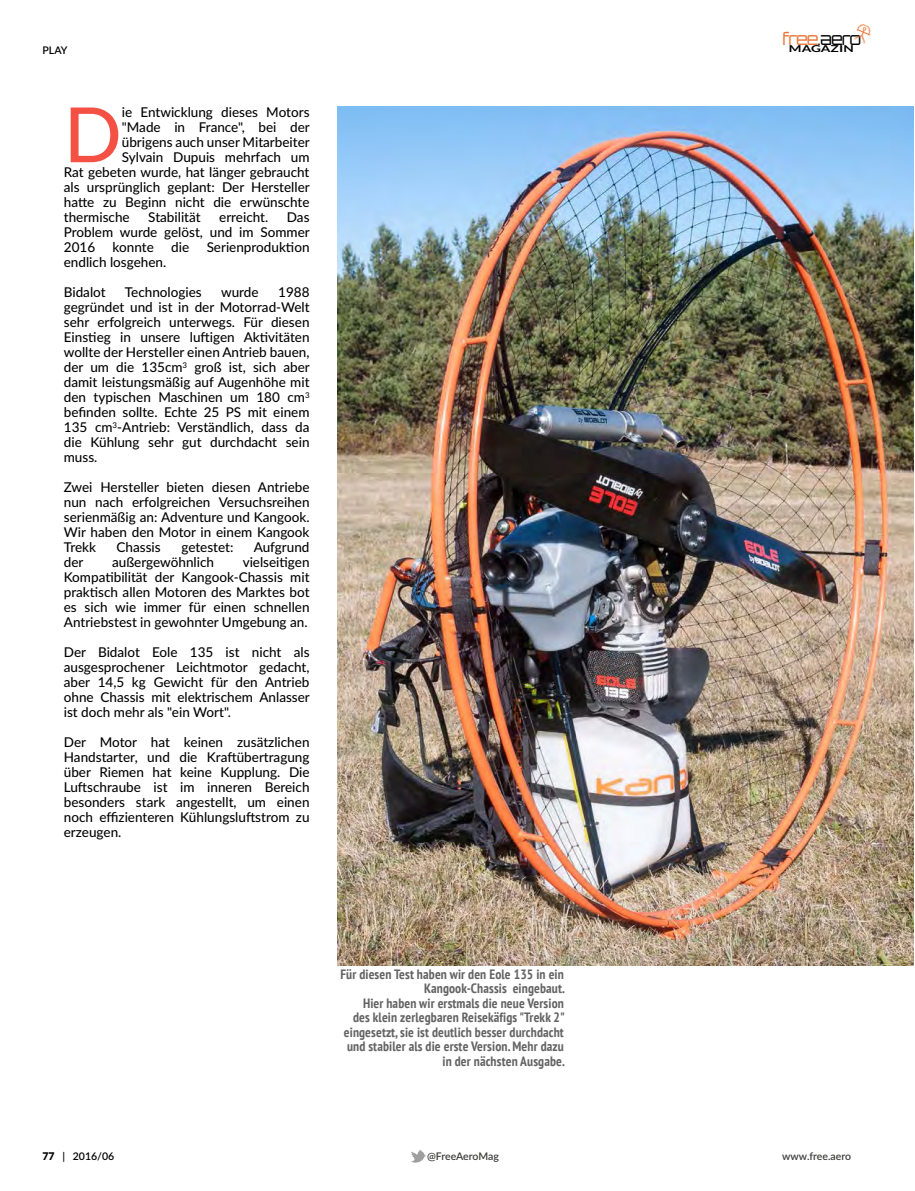
<style>
.page{position:relative;width:915px;height:1191px;background:#fff}
.page>*{position:absolute;margin:0;border:0;box-sizing:border-box;transform-origin:0 0}
.t1{font:500 76.2px "Lato";color:#f45044}
.t2{font:300 17.1px "Orbitron";letter-spacing:-.065em;color:#000}
.t3{font:500 13.5px/15px "Lato";color:#000;text-align:justify}
.t4{font:700 condensed 13.5px/14.4px "PT Sans";letter-spacing:.01em;color:#646363;text-align:right}
.t5{font:600 10.5px "Lato";letter-spacing:-.005em;color:#3c3c3b}
.t6{font:600 10.5px "Lato";color:#000}
.t7{font:700 9.6px "Lato";color:#000;scale:1.43 1}
.s1{color:#eb7638}
.s2{font-weight:900}
</style>
<div class="page">
<img style="left:337px;top:106px;width:576px;height:859px">
<img style="left:411px;top:1150px;width:15px;height:12px">
<img style="left:854px;top:24px;width:17px;height:20px">
<p class="t6" style="left:43px;top:44px;width:26px">PLAY</p>
<h1 class="t1" style="left:64px;top:87px;width:60px">D</h1>
<p class="t3" style="left:122px;top:104px;width:189px">ie Entwicklung dieses Motors</p>
<p class="t3" style="left:122px;top:119px;width:189px">"Made in France", bei der</p>
<p class="t3" style="left:122px;top:134px;width:189px">übrigens auch unser Mitarbeiter</p>
<p class="t3" style="left:122px;top:149px;width:189px">Sylvain Dupuis mehrfach um</p>
<p class="t3" style="left:64px;top:164px;width:247px">Rat gebeten wurde, hat länger gebraucht</p>
<p class="t3" style="left:64px;top:179px;width:247px">als ursprünglich geplant: Der Hersteller</p>
<p class="t3" style="left:64px;top:194px;width:247px">hatte zu Beginn nicht die erwünschte</p>
<p class="t3" style="left:64px;top:209px;width:67px">thermische</p>
<p class="t3" style="left:148px;top:209px;width:54px">Stabilität</p>
<p class="t3" style="left:219px;top:209px;width:51px">erreicht.</p>
<p class="t3" style="left:64px;top:209px;width:247px;text-indent:223px">Das Problem wurde gelöst, und im Sommer 2016</p>
<p class="t3" style="left:112px;top:239px;width:43px">konnte</p>
<p class="t3" style="left:171px;top:239px;width:19px">die</p>
<p class="t3" style="left:206px;top:239px;width:104px">Serienproduktion</p>
<p class="t3" style="left:64px;top:254px;width:104px">endlich losgehen.</p>
<p class="t3" style="left:64px;top:284px;width:43px">Bidalot</p>
<p class="t3" style="left:125px;top:284px;width:78px">Technologies</p>
<p class="t3" style="left:221px;top:284px;width:39px">wurde</p>
<p class="t3" style="left:64px;top:284px;width:247px;text-indent:214px">1988 gegründet und ist in der Motorrad-Welt sehr erfolgreich unterwegs. Für diesen Einstieg in unsere luftigen Aktivitäten wollte der Hersteller einen Antrieb bauen, der um die 135cm<sup>3</sup> groß ist, sich aber damit leistungsmäßig auf Augenhöhe mit den typischen Maschinen um 180 cm<sup>3 </sup>befinden sollte. Echte 25 PS mit einem 135 cm<sup>3</sup>-Antrieb: Verständlich, dass da die Kühlung sehr gut durchdacht sein muss.</p>
<p class="t3" style="left:64px;top:479px;width:247px">Zwei Hersteller bieten diesen Antriebe nun nach erfolgreichen Versuchsreihen serienmäßig an: Adventure und Kangook.<br>Wir haben den Motor in einem Kangook Trekk</p>
<p class="t3" style="left:117px;top:539px;width:46px">Chassis</p>
<p class="t3" style="left:181px;top:539px;width:54px">getestet:</p>
<p class="t3" style="left:253px;top:539px;width:57px">Aufgrund</p>
<p class="t3" style="left:64px;top:554px;width:247px;text-indent:179px">vielseitigen Kompatibilität der Kangook-Chassis mit praktisch allen Motoren des Marktes bot es sich wie immer für einen schnellen Antriebstest in gewohnter Umgebung an.</p>
<p class="t3" style="left:64px;top:644px;width:247px">Der Bidalot Eole 135 ist nicht als ausgesprochener Leichtmotor gedacht, aber 14,5 kg Gewicht für den Antrieb ohne Chassis mit elektrischem Anlasser ist doch mehr als "ein Wort".</p>
<p class="t3" style="left:64px;top:734px;width:247px">Der Motor hat keinen zusätzlichen Handstarter, und die Kraftübertragung über Riemen hat keine Kupplung. Die Luftschraube ist im inneren Bereich besonders stark angestellt, um einen noch effizienteren Kühlungsluftstrom zu erzeugen.</p>
<p class="t3" style="left:64px;top:554px;width:21px">der</p>
<p class="t3" style="left:112px;top:554px;width:103px">außergewöhnlich</p>
<p class="t2" style="left:782px;top:27px;width:80px"><span class="s1">free</span>.aero</p>
<p class="t7" style="left:788px;top:43px;width:47px">MAGAZIN</p>
<p class="t6" style="left:43px;top:1149px;width:73px"><span class="s2">77</span> | 2016/06</p>
<p class="t4" style="left:340px;top:967px;width:226px">Für diesen Test haben wir den Eole 135 in ein Kangook-Chassis eingebaut.<br>Hier haben wir erstmals die neue Version<br>des klein zerlegbaren Reisekäfigs "Trekk 2" eingesetzt, sie ist deutlich besser durchdacht und stabiler als die erste Version. Mehr dazu in der nächsten Ausgabe.</p>
<p class="t5" style="left:427px;top:1149px;width:73px">@FreeAeroMag</p>
<p class="t5" style="left:782px;top:1149px;width:70px">www.free.aero</p>
</div>
